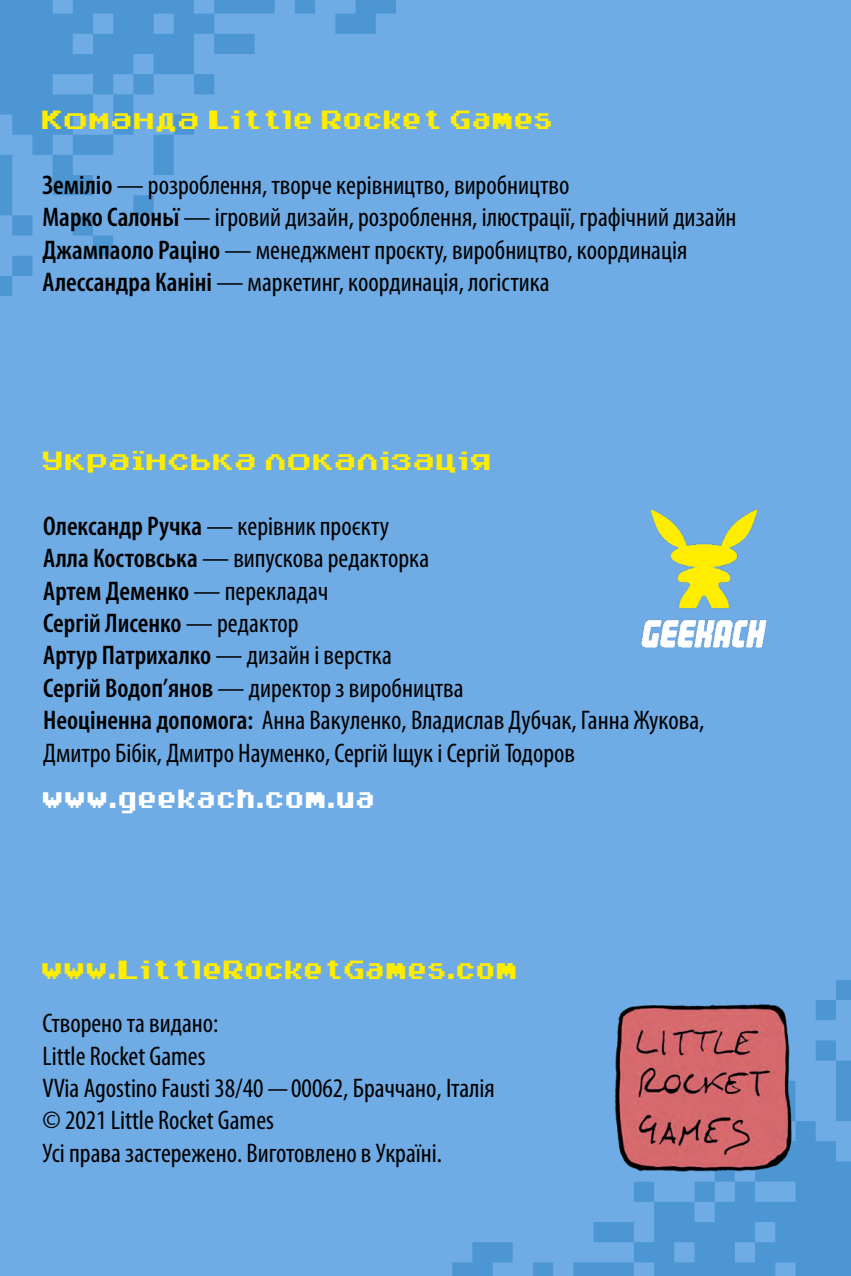
<style>
.page{position:relative;width:851px;height:1276px;background:#fff}
.page>*{position:absolute;margin:0;border:0;box-sizing:border-box;transform-origin:0 0}
.t1{font:42px "Arcadepix Plus";color:#ffed00}
.t2{font:42px "Arcadepix Plus";color:#fff}
.t3{font:condensed 27px/32.4px "Myriad Pro";color:#000}
.s1{font-weight:600}
.s2{font-family:"Au X Dot Bit C Xtra";font-weight:700;font-size:27px}
</style>
<div class="page">
<div style="left:0;top:0;width:850px;height:1276px;background:#6face5"></div>
<img style="left:630px;top:481px;width:147px;height:176px">
<img style="left:612px;top:1003px;width:180px;height:168px">
<h1 class="t1" style="left:43px;top:103px;width:513px">Команда Little Rocket Games</h1>
<p class="t3" style="left:43px;top:169px;width:695px"><span class="s1">Земіліо</span> — розроблення, творче керівництво, виробництво<br><span class="s1">Марко Салоньї</span> — ігровий дизайн, розроблення, ілюстрації, графічний дизайн <span class="s1">Джампаоло Раціно</span> — менеджмент проєкту, виробництво, координація <span class="s1">Алессандра Каніні</span> — маркетинг, координація, логістика</p>
<h1 class="t1" style="left:43px;top:444px;width:451px">Укра<span class="s2">ї</span>нська локалiзацiя</h1>
<p class="t3" style="left:43px;top:510px;width:662px"><span class="s1">Олександр Ручка</span> — керівник проєкту<br><span class="s1">Алла Костовська</span> — випускова редакторка<br><span class="s1">Артем Деменко</span> — перекладач<br><span class="s1">Сергій Лисенко</span> — редактор<br><span class="s1">Артур Патрихалко</span> — дизайн і верстка<br><span class="s1">Сергій Водоп’янов</span> — директор з виробництва<br><span class="s1">Неоціненна допомога:</span> Анна Вакуленко, Владислав Дубчак, Ганна Жукова, Дмитро Бібік, Дмитро Науменко, Сергій Іщук і Сергій Тодоров</p>
<h1 class="t2" style="left:43px;top:782px;width:335px">www.geekach.com.ua</h1>
<h1 class="t1" style="left:43px;top:953px;width:478px">www.LittleRocketGames.com</h1>
<p class="t3" style="left:43px;top:1007px;width:453px">Створено та видано:<br>Little Rocket Games<br>VVia Agostino Fausti 38/40 — 00062, Браччано, Італія © 2021 Little Rocket Games<br>Усі права застережено. Виготовлено в Україні.</p>
</div>
